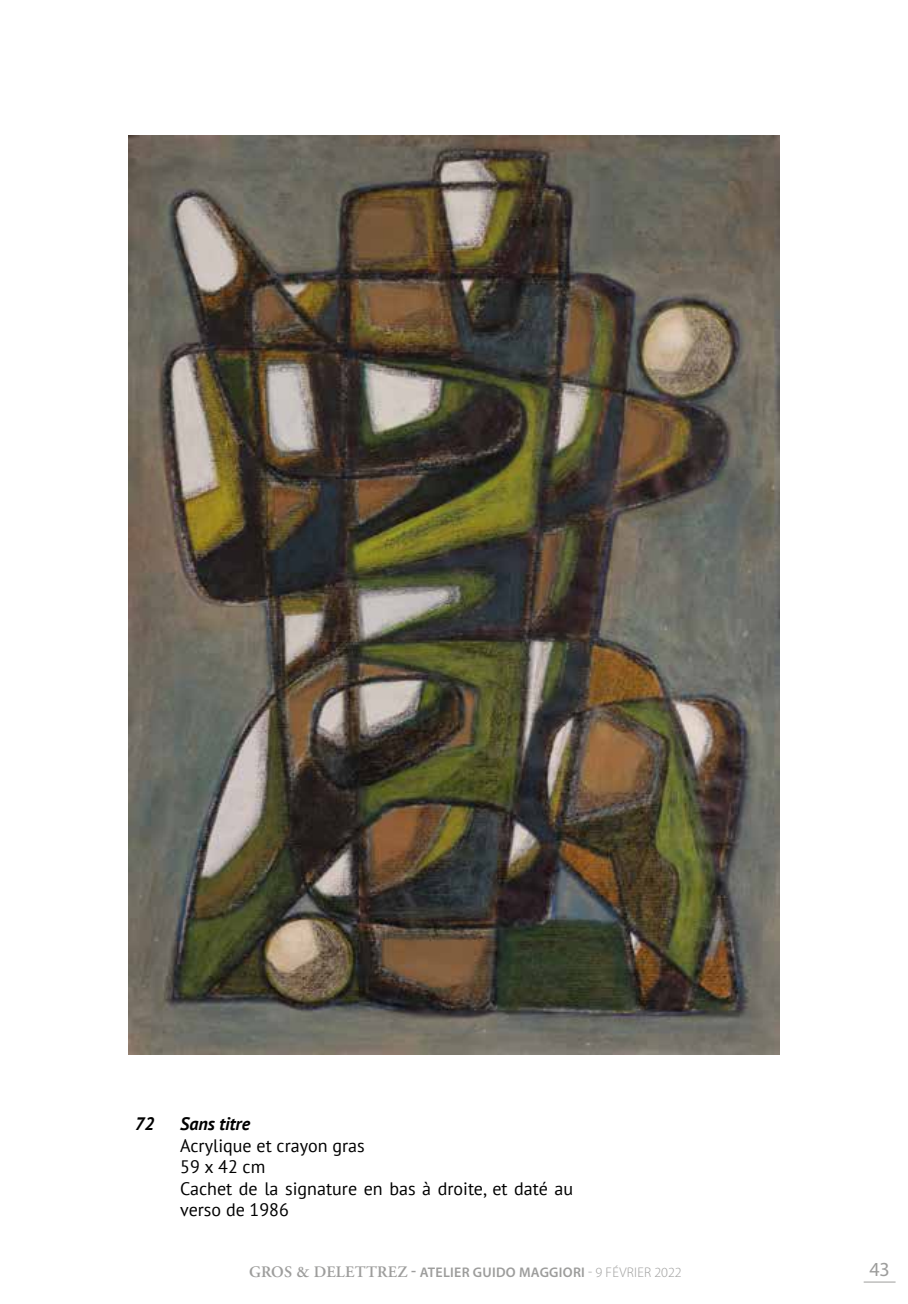
<style>
.page{position:relative;width:908px;height:1304px;background:#fff}
.page>*{position:absolute;margin:0;border:0;box-sizing:border-box;transform-origin:0 0}
.t1{font:20px "Myriad Pro";color:#9d9d9c}
.t2{font:18px/21.6px "PT Sans";color:#000}
.t3{font:italic 700 18px "PT Sans";color:#000}
.t4{font:600 14px "Myriad Pro";letter-spacing:.02em;color:#9d9d9c}
.s1{font-family:"Adobe Garamond Pro";font-size:16px}
.s2{font-size:16px}
.s3{font-weight:300}
</style>
<div class="page">
<hr style="left:863px;top:1282px;width:32px;height:1px;background:#9d9d9c">
<img style="left:128px;top:135px;width:651px;height:919px">
<p class="t3" style="left:135px;top:1112px;width:21px">72</p>
<p class="t3" style="left:180px;top:1112px;width:71px">Sans titre</p>
<p class="t2" style="left:180px;top:1134px;width:394px">Acrylique et crayon gras<br>59 x 42 cm<br>Cachet de la signature en bas à droite, et daté au verso de 1986</p>
<p class="t4" style="left:249px;top:1265px;width:434px"><span class="s1">GROS &amp; DELETTREZ</span> <span class="s2">-</span> ATELIER GUIDO MAGGIORI <span class="s3">- 9 FÉVRIER 2022</span></p>
<p class="t1" style="left:868px;top:1258px;width:22px">43</p>
</div>
